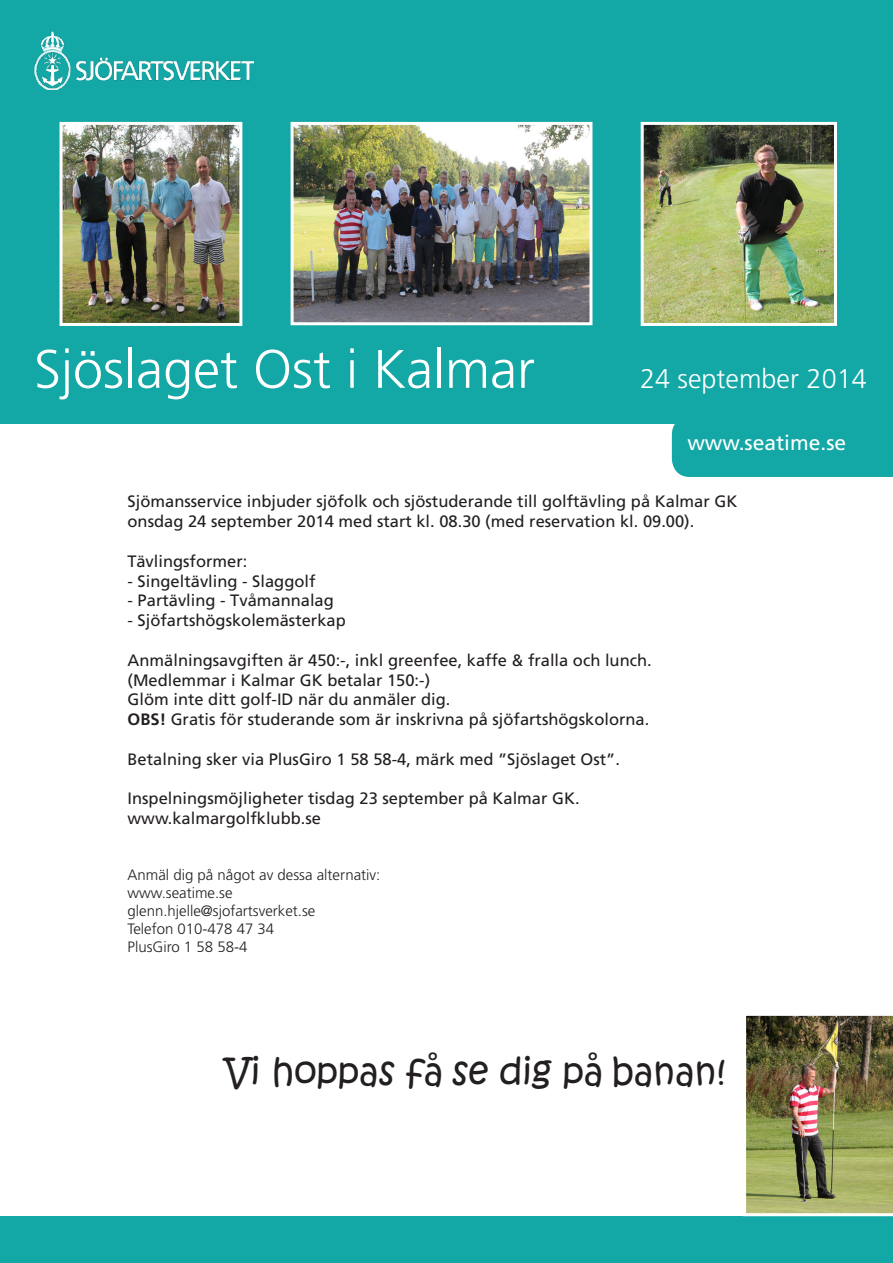
<style>
.page{position:relative;width:893px;height:1263px;background:#fff}
.page>*{position:absolute;margin:0;border:0;box-sizing:border-box;transform-origin:0 0}
.t1{font:300 54px "Frutiger LT Std";color:#fff}
.t2{font:36px "Kristen ITC";color:#231f20}
.t3{font:300 27px "Frutiger LT Std";color:#fff}
.t4{font:21px "Frutiger LT Std";color:#fff}
.t5{font:16.5px/19.8px "Frutiger LT Std";color:#231f20}
.t6{font:300 15px "Frutiger LT Std";color:#231f20}
.s1{font-weight:700}
</style>
<div class="page">
<div style="left:0;top:0;width:893px;height:423px;background:#13a7a5"></div>
<img style="left:64px;top:126px;width:174px;height:196px">
<div style="left:60px;top:122px;width:182px;height:204px;border:3px solid #fff"></div>
<img style="left:645px;top:126px;width:188px;height:196px">
<div style="left:641px;top:122px;width:196px;height:204px;border:3px solid #fff"></div>
<img style="left:295px;top:126px;width:293px;height:195px">
<div style="left:291px;top:122px;width:301px;height:203px;border:3px solid #fff"></div>
<img style="left:34px;top:32px;width:220px;height:57px">
<div style="left:672px;top:423px;width:221px;height:54px;background:#13a7a5"></div>
<div style="left:0;top:1216px;width:893px;height:47px;background:#13a7a5"></div>
<img style="left:746px;top:1015px;width:147px;height:199px">
<p class="t1" style="left:34px;top:339px;width:502px">Sjöslaget Ost i Kalmar</p>
<p class="t3" style="left:640px;top:363px;width:228px">24 september 2014</p>
<p class="t4" style="left:687px;top:430px;width:160px">www.seatime.se</p>
<p class="t5" style="left:128px;top:492px;width:611px">Sjömansservice inbjuder sjöfolk och sjöstuderande till golftävling på Kalmar GK onsdag 24 september 2014 med start kl. 08.30 (med reservation kl. 09.00).</p>
<p class="t5" style="left:128px;top:551px;width:121px">Tävlingsformer:</p>
<p class="t5" style="left:128px;top:571px;width:189px">- Singeltävling - Slaggolf</p>
<p class="t5" style="left:128px;top:591px;width:208px">- Partävling - Tvåmannalag</p>
<p class="t5" style="left:128px;top:611px;width:220px">- Sjöfartshögskolemästerkap</p>
<p class="t5" style="left:128px;top:650px;width:526px">Anmälningsavgiften är 450:-, inkl greenfee, kaffe &amp; fralla och lunch.</p>
<p class="t5" style="left:128px;top:670px;width:324px">(Medlemmar i Kalmar GK betalar 150:-)<br>Glöm inte ditt golf-ID när du anmäler dig.</p>
<p class="t5" style="left:128px;top:710px;width:523px"><span class="s1">OBS!</span> Gratis för studerande som är inskrivna på sjöfartshögskolorna.</p>
<p class="t5" style="left:128px;top:749px;width:494px">Betalning sker via PlusGiro 1 58 58-4, märk med ”Sjöslaget Ost”.</p>
<p class="t5" style="left:128px;top:789px;width:454px">Inspelningsmöjligheter tisdag 23 september på Kalmar GK.</p>
<p class="t5" style="left:128px;top:809px;width:195px">www.kalmargolfklubb.se</p>
<p class="t6" style="left:128px;top:866px;width:254px">Anmäl dig på något av dessa alternativ:</p>
<p class="t6" style="left:128px;top:884px;width:107px">www.seatime.se</p>
<p class="t6" style="left:128px;top:902px;width:189px">glenn.hjelle@sjofartsverket.se</p>
<p class="t6" style="left:128px;top:920px;width:148px">Telefon 010-478 47 34</p>
<p class="t6" style="left:128px;top:938px;width:121px">PlusGiro 1 58 58-4</p>
<p class="t2" style="left:225px;top:1048px;width:502px">Vi hoppas få se dig på banan!</p>
</div>
